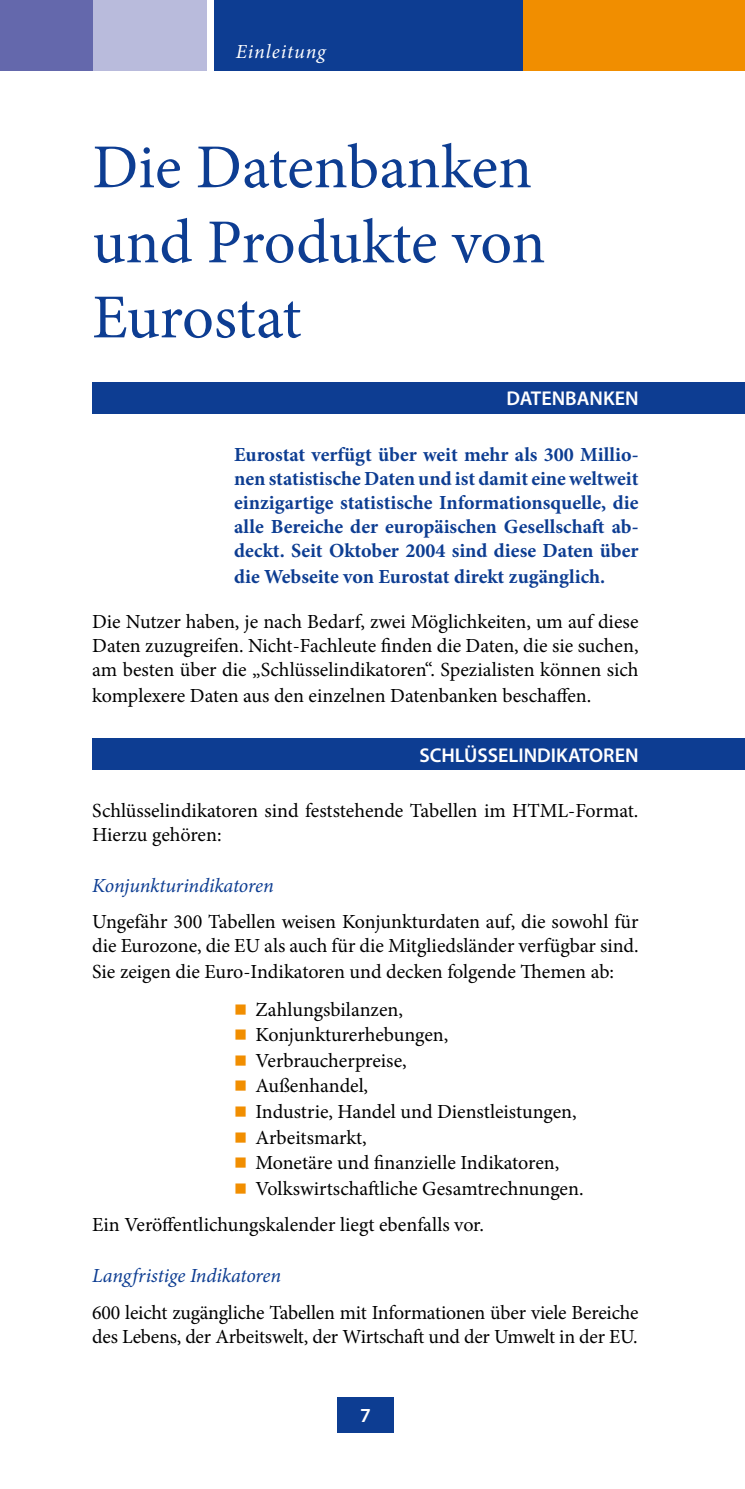
<style>
.page{position:relative;width:745px;height:1489px;background:#fff}
.page>*{position:absolute;margin:0;border:0;box-sizing:border-box;transform-origin:0 0}
.t1{font:62.5px/75px "Minion Pro";letter-spacing:-.005em;color:#0d3d92}
.t2{font:20px/24.5px "Minion Pro";letter-spacing:-.005em;color:#000}
.t3{font:700 20px/24.2px "Minion Pro";letter-spacing:-.005em;color:#0d3d92;text-align:justify}
.t4{font:italic 20px "Minion Pro";letter-spacing:-.01em;color:#0d3d92}
.t5{font:600 20px "Myriad Pro";color:#fff}
.t6{font:italic 20px "Minion Pro";letter-spacing:.04em;color:#fff}
.s1{color:#f18e00}
</style>
<div class="page">
<div style="left:0;top:0;width:207px;height:71px;background:#b9bbdc"></div>
<div style="left:508px;top:0;width:236px;height:71px;background:#f18e00"></div>
<div style="left:207px;top:0;width:316px;height:71px;background:#0d3d92"></div>
<div style="left:0;top:0;width:92px;height:71px;background:#6468ac"></div>
<div style="left:207px;top:0;width:7px;height:71px;background:#fff"></div>
<div style="left:337px;top:1396px;width:56px;height:35px;background:#0d3d92"></div>
<div style="left:92px;top:382px;width:652px;height:31px;background:#0d3d92"></div>
<div style="left:92px;top:738px;width:652px;height:32px;background:#0d3d92"></div>
<p class="t6" style="left:236px;top:38px;width:91px">Einleitung</p>
<h1 class="t1" style="left:92px;top:130px;width:454px">Die Datenbanken und Produkte von<br>Eurostat</h1>
<p class="t5" style="left:506px;top:386px;width:133px">DATENBANKEN</p>
<p class="t3" style="left:234px;top:442px;width:405px">Eurostat verfügt über weit mehr als 300 Millio&shy;nen statistische Daten und ist damit eine weltweit einzigartige statistische Informationsquelle, die alle Bereiche der europäischen Gesellschaft ab&shy;deckt. Seit Oktober 2004 sind diese Daten über die Webseite von Eurostat direkt zugänglich.</p>
<p class="t2" style="left:92px;top:609px;width:547px;text-align:justify">Die Nutzer haben, je nach Bedarf, zwei Möglichkeiten, um auf diese Daten zuzugreifen. Nicht-Fachleute finden die Daten, die sie suchen, am besten über die „Schlüsselindikatoren“. Spezialisten können sich komplexere Daten aus den einzelnen Datenbanken beschaffen.</p>
<p class="t5" style="left:419px;top:742px;width:220px">SCHLÜSSELINDIKATOREN</p>
<p class="t2" style="left:92px;top:798px;width:547px">Schlüsselindikatoren sind feststehende Tabellen im HTML-Format.<br>Hierzu gehören:</p>
<p class="t4" style="left:92px;top:871px;width:183px">Konjunkturindikatoren</p>
<p class="t2" style="left:92px;top:909px;width:547px;text-align:justify">Ungefähr 300 Tabellen weisen Konjunkturdaten auf, die sowohl für die Eurozone, die EU als auch für die Mitgliedsländer verfügbar sind.<br>Sie zeigen die Euro-Indikatoren und decken folgende Themen ab:</p>
<p class="t2" style="left:234px;top:997px;width:170px"><span class="s1">■</span> Zahlungsbilanzen,</p>
<p class="t2" style="left:234px;top:1022px;width:216px"><span class="s1">■</span> Konjunkturerhebungen,</p>
<p class="t2" style="left:234px;top:1048px;width:174px"><span class="s1">■</span> Verbraucherpreise,</p>
<p class="t2" style="left:234px;top:1073px;width:135px"><span class="s1">■</span> Außenhandel,</p>
<p class="t2" style="left:234px;top:1099px;width:344px"><span class="s1">■</span> Industrie, Handel und Dienstleistungen,</p>
<p class="t2" style="left:234px;top:1124px;width:134px"><span class="s1">■</span> Arbeitsmarkt,</p>
<p class="t2" style="left:234px;top:1150px;width:326px"><span class="s1">■</span> Monetäre und finanzielle Indikatoren,</p>
<p class="t2" style="left:92px;top:1169px;width:492px;line-height:36.8px;text-indent:142px"><span class="s1">■</span> Volkswirtschaftliche Gesamtrechnungen.<br>Ein Veröffentlichungskalender liegt ebenfalls vor.</p>
<p class="t4" style="left:92px;top:1261px;width:190px">Langfristige Indikatoren</p>
<p class="t2" style="left:92px;top:1300px;width:547px">600 leicht zugängliche Tabellen mit Informationen über viele Bereiche des Lebens, der Arbeitswelt, der Wirtschaft und der Umwelt in der EU.</p>
</div>
